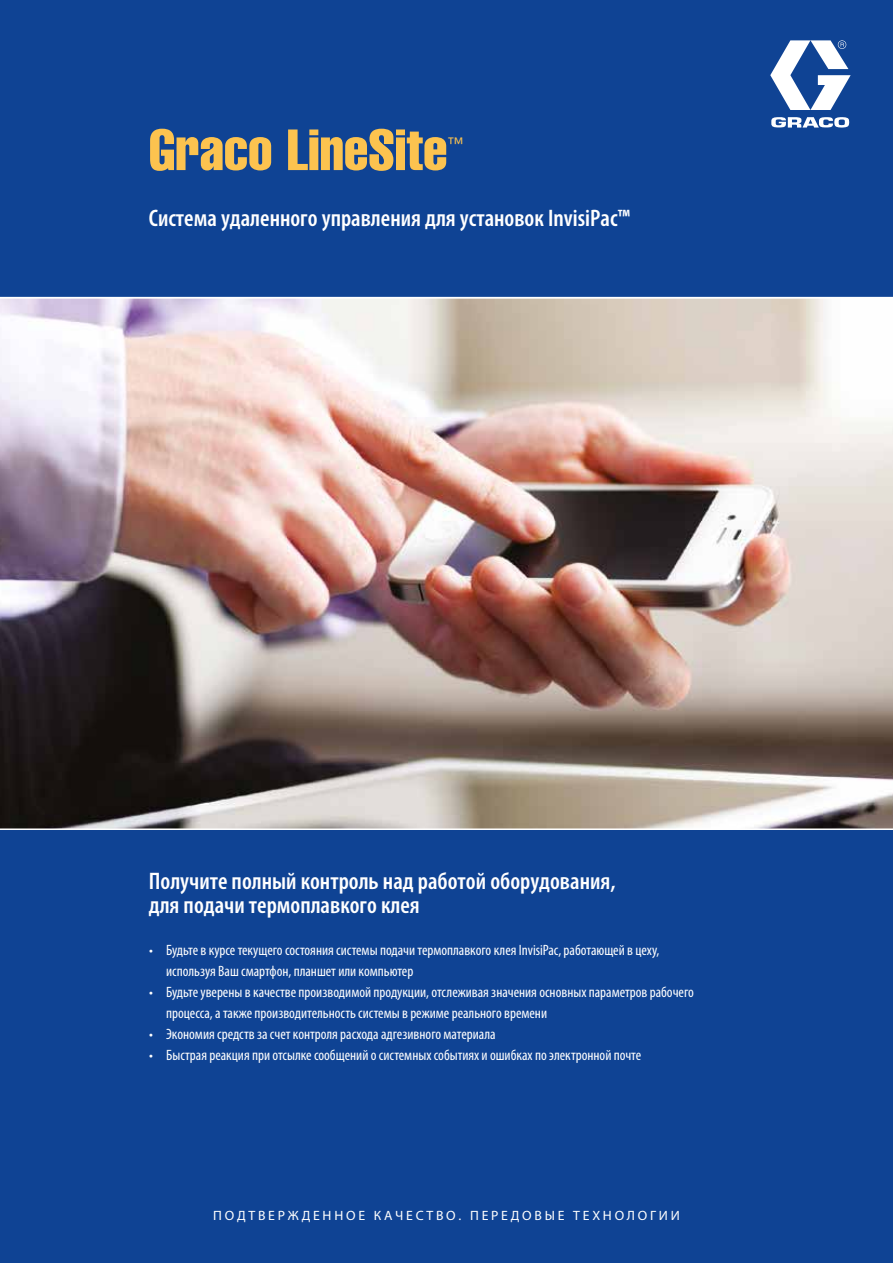
<style>
.page{position:relative;width:893px;height:1263px;background:#0f4394}
.page>*{position:absolute;margin:0;border:0;box-sizing:border-box;transform-origin:0 0}
.t1{font:57px "Helvetica LT Std Comp";color:#fcc34f}
.t2{font:600 condensed 24px/24px "Myriad Pro";color:#fff}
.t3{font:condensed 16.2px "Helvetica Neue LT Std";color:#fcc34f}
.t4{font:condensed 15px/21px "Myriad Pro";color:#fff}
.t5{font:13.5px "Myriad Pro";letter-spacing:.2em;color:#fff}
</style>
<div class="page">
<img style="left:0;top:298px;width:893px;height:530px">
<svg style="left:770px;top:40px;width:81px;height:88px"></svg>
<hr style="left:0;top:828px;width:893px;height:2px;background:#fff">
<hr style="left:0;top:297px;width:893px;height:1px;background:#fff">
<h1 class="t1" style="left:149px;top:114px;width:300px">Graco LineSite</h1>
<p class="t3" style="left:447px;top:134px;width:18px">™</p>
<h2 class="t2" style="left:149px;top:206px;width:483px">Система удаленного управления для установок InvisiPac™</h2>
<h2 class="t2" style="left:149px;top:869px;width:468px">Получите полный контроль над работой оборудования, для подачи термоплавкого клея</h2>
<p class="t4" style="left:166px;top:940px;width:495px;text-indent:-17px">• Будьте в курсе текущего состояния системы подачи термоплавкого клея InvisiPac, работающей в цеху, используя Ваш смартфон, планшет или компьютер</p>
<p class="t4" style="left:166px;top:982px;width:529px;text-indent:-17px">• Будьте уверены в качестве производимой продукции, отслеживая значения основных параметров рабочего процесса, а также производительность системы в режиме реального времени</p>
<p class="t4" style="left:149px;top:1024px;width:348px">• Экономия средств за счет контроля расхода адгезивного материала</p>
<p class="t4" style="left:149px;top:1045px;width:494px">• Быстрая реакция при отсылке сообщений о системных событиях и ошибках по электронной почте</p>
<p class="t5" style="left:213px;top:1207px;width:468px">ПОДТВЕРЖДЕННОЕ КАЧЕСТВО. ПЕРЕДОВЫЕ ТЕХНОЛОГИИ</p>
</div>
